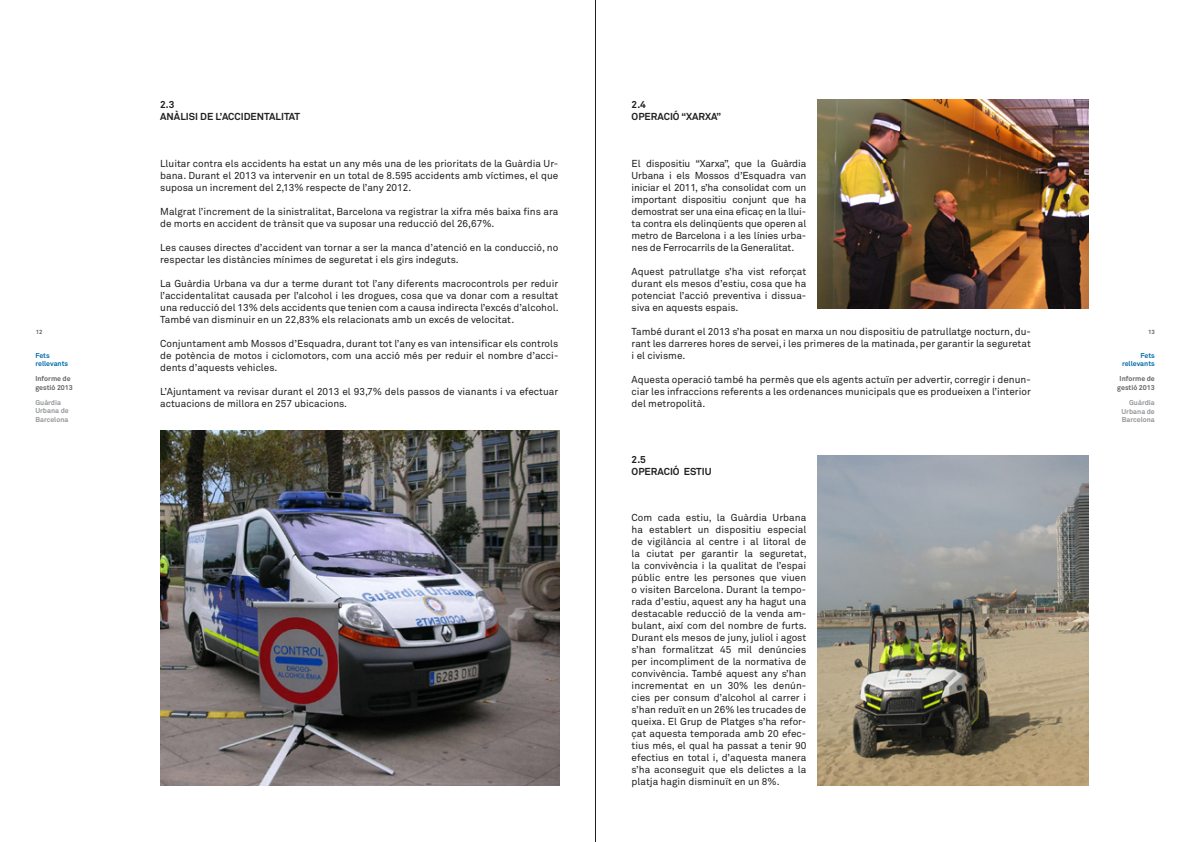
<style>
.page{position:relative;width:1191px;height:842px;background:#fff}
.page>*{position:absolute;margin:0;border:0;box-sizing:border-box;transform-origin:0 0}
.t1{font:10px/12px "Akkurat Pro";color:#231f20;text-align:justify}
.t2{font:700 10px/12px "Akkurat Pro";color:#231f20}
.t3{font:700 7px/8.4px "Akkurat Pro";color:#939598}
.t4{font:700 7px/8.4px "Akkurat Pro";color:#636366}
.t5{font:700 7px/8.4px "Akkurat Pro";color:#006caa}
.t6{font:700 6px "Akkurat Pro";color:#636366}
</style>
<div class="page">
<hr style="left:595px;top:0;width:1px;height:842px;background:#231f20">
<img style="left:160px;top:431px;width:399px;height:354px">
<img style="left:817px;top:99px;width:272px;height:209px">
<img style="left:817px;top:455px;width:272px;height:330px">
<p class="t2" style="left:160px;top:99px;width:141px">2.3<br>ANÀLISI DE L’ACCIDENTALITAT</p>
<p class="t2" style="left:631px;top:99px;width:91px">2.4<br>OPERACIÓ “XARXA”</p>
<p class="t1" style="left:160px;top:157px;width:399px">Lluitar contra els accidents ha estat un any més una de les prioritats de la Guàrdia Ur&shy;bana. Durant el 2013 va intervenir en un total de 8.595 accidents amb víctimes, el que suposa un increment del 2,13% respecte de l’any 2012.</p>
<p class="t1" style="left:160px;top:205px;width:400px">Malgrat l’increment de la sinistralitat, Barcelona va registrar la xifra més baixa fins ara de morts en accident de trànsit que va suposar una reducció del 26,67%.</p>
<p class="t1" style="left:160px;top:241px;width:400px">Les causes directes d’accident van tornar a ser la manca d’atenció en la conducció, no respectar les distàncies mínimes de seguretat i els girs indeguts.</p>
<p class="t1" style="left:160px;top:277px;width:400px">La Guàrdia Urbana va dur a terme durant tot l’any diferents macrocontrols per reduir l’accidentalitat causada per l’alcohol i les drogues, cosa que va donar com a resultat una reducció del 13% dels accidents que tenien com a causa indirecta l’excés d’alcohol.<br>També van disminuir en un 22,83% els relacionats amb un excés de velocitat.</p>
<p class="t1" style="left:160px;top:337px;width:400px">Conjuntament amb Mossos d’Esquadra, durant tot l’any es van intensificar els controls de potència de motos i ciclomotors, com una acció més per reduir el nombre d’acci&shy;dents d’aquests vehicles.</p>
<p class="t1" style="left:160px;top:385px;width:399px">L’Ajuntament va revisar durant el 2013 el 93,7% dels passos de vianants i va efectuar actuacions de millora en 257 ubicacions.</p>
<p class="t1" style="left:631px;top:157px;width:176px">El dispositiu “Xarxa”, que la Guàrdia Urbana i els Mossos d’Esquadra van iniciar el 2011, s’ha consolidat com un important dispositiu conjunt que ha demostrat ser una eina eficaç en la llui&shy;ta contra els delinqüents que operen al metro de Barcelona i a les línies urba&shy;nes de Ferrocarrils de la Generalitat.</p>
<p class="t1" style="left:631px;top:265px;width:176px">Aquest patrullatge s’ha vist reforçat durant els mesos d’estiu, cosa que ha potenciat l’acció preventiva i dissua&shy;siva en aquests espais.</p>
<p class="t1" style="left:631px;top:325px;width:401px">També durant el 2013 s’ha posat en marxa un nou dispositiu de patrullatge nocturn, du&shy;rant les darreres hores de servei, i les primeres de la matinada, per garantir la seguretat i el civisme.</p>
<p class="t1" style="left:631px;top:373px;width:401px">Aquesta operació també ha permès que els agents actuïn per advertir, corregir i denun&shy;ciar les infraccions referents a les ordenances municipals que es produeixen a l’interior del metropolità.</p>
<p class="t6" style="left:36px;top:328px;width:8px">12</p>
<p class="t6" style="left:1148px;top:328px;width:8px">13</p>
<p class="t5" style="left:1122px;top:351px;width:34px;text-align:right">Fets rellevants</p>
<p class="t5" style="left:35px;top:351px;width:34px">Fets rellevants</p>
<p class="t4" style="left:35px;top:374px;width:39px">Informe de gestió 2013</p>
<p class="t4" style="left:1117px;top:374px;width:39px;text-align:center">Informe de gestió 2013</p>
<p class="t3" style="left:35px;top:398px;width:35px">Guàrdia<br>Urbana de<br>Barcelona</p>
<p class="t3" style="left:1121px;top:399px;width:35px;text-align:justify;text-indent:8px">Guàrdia Urbana de Barcelona</p>
<p class="t2" style="left:631px;top:453px;width:81px">2.5<br>OPERACIÓ ESTIU</p>
<p class="t1" style="left:631px;top:512px;width:177px">Com cada estiu, la Guàrdia Urbana ha establert un dispositiu especial de vigilància al centre i al litoral de la ciutat per garantir la seguretat, la convivència i la qualitat de l’espai públic entre les persones que viuen o visiten Barcelona. Durant la tempo&shy;rada d’estiu, aquest any ha hagut una destacable reducció de la venda am&shy;bulant, així com del nombre de furts.<br>Durant els mesos de juny, juliol i agost s’han formalitzat 45 mil denúncies per incompliment de la normativa de convivència. També aquest any s’han incrementat en un 30% les denún&shy;cies per consum d’alcohol al carrer i s’han reduït en un 26% les trucades de queixa. El Grup de Platges s’ha refor&shy;çat aquesta temporada amb 20 efec&shy;tius més, el qual ha passat a tenir 90 efectius en total i, d’aquesta manera s’ha aconseguit que els delictes a la platja hagin disminuït en un 8%.</p>
</div>
